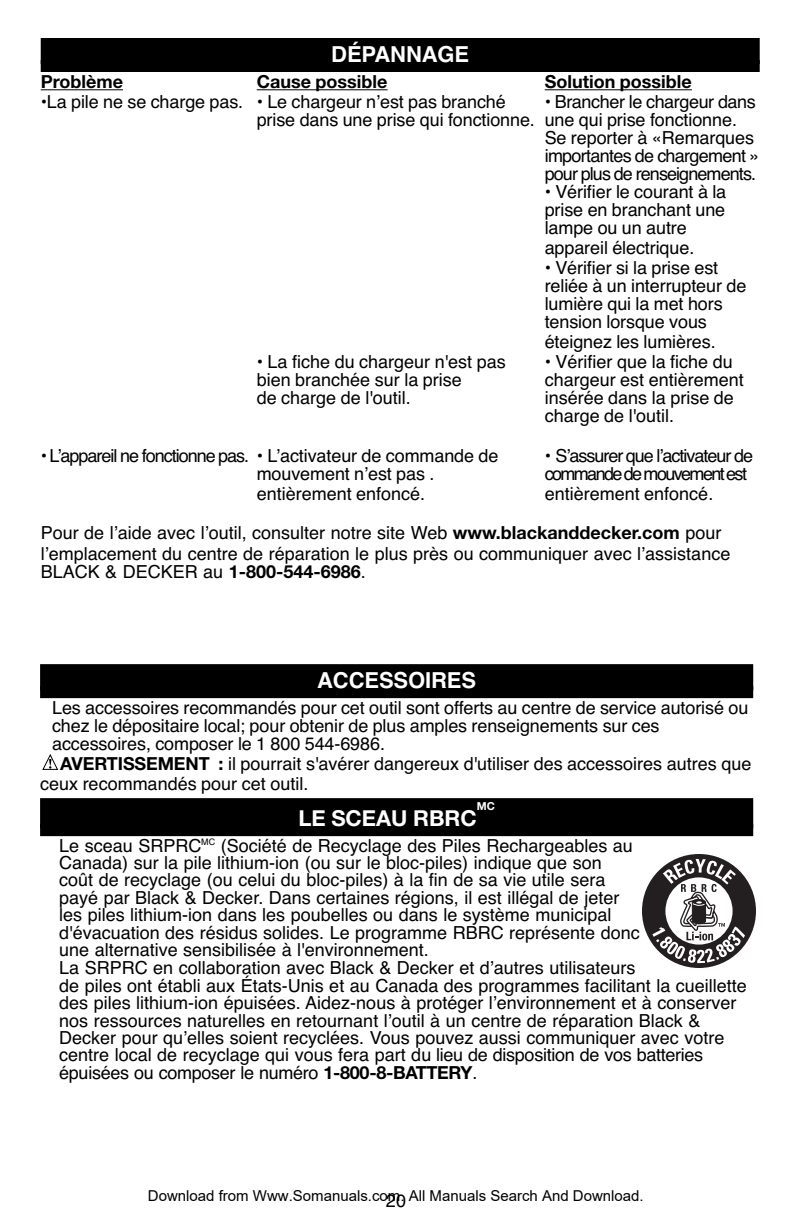
<style>
.page{position:relative;width:792px;height:1224px;background:#fff}
.page>*{position:absolute;margin:0;border:0;box-sizing:border-box;transform-origin:0 0}
.t1{font:22px "Helvetica Bold TT";letter-spacing:-.005em;color:#fff}
.t2{font:700 22px "Helvetica Neue";color:#fff}
.t3{font:18px/17.4px "Helvetica";color:#000}
.t4{font:18px "Helvetica";letter-spacing:-.055em;color:#000}
.t5{font:700 18px "Helvetica Neue";color:#000}
.t6{font:18px "Helvetica";letter-spacing:-.05em;color:#000}
.t7{font:18px "Helvetica";letter-spacing:-.04em;color:#000}
.t8{font:18px "Helvetica";letter-spacing:-.02em;color:#000}
.t9{font:18px "Helvetica";letter-spacing:-.09em;color:#000}
.t10{font:15px "Arial";color:#000}
.t11{font:700 11px "Helvetica Neue";color:#fff}
.s1{font-family:"Helvetica Neue";font-weight:700}
</style>
<div class="page">
<div style="left:40px;top:664px;width:713px;height:26px;background:#000"></div>
<div style="left:40px;top:686px;width:713px;height:12px;background:#000"></div>
<div style="left:40px;top:798px;width:713px;height:30px;background:#000"></div>
<div style="left:40px;top:824px;width:713px;height:12px;background:#000"></div>
<svg style="left:42px;top:754px;width:16px;height:16px"></svg>
<div style="left:41px;top:38px;width:719px;height:26px;background:#000"></div>
<div style="left:41px;top:60px;width:719px;height:12px;background:#000"></div>
<hr style="left:41px;top:89px;width:82px;height:1px;background:#000">
<hr style="left:257px;top:89px;width:131px;height:1px;background:#000">
<hr style="left:545px;top:89px;width:147px;height:1px;background:#000">
<div style="left:643px;top:855px;width:112px;height:112px;background:#231f20;border-radius:50%"></div>
<div style="left:642px;top:854px;width:114px;height:114px;border:3px solid #231f20;border-radius:50%"></div>
<svg style="left:652px;top:859px;width:93px;height:104px"></svg>
<p class="t1" style="left:331px;top:42px;width:139px">DÉPANNAGE</p>
<p class="t5" style="left:41px;top:70px;width:84px">Problème</p>
<p class="t5" style="left:257px;top:70px;width:132px">Cause possible</p>
<p class="t5" style="left:545px;top:70px;width:149px">Solution possible</p>
<p class="t3" style="left:41px;top:93px;width:467px">•La pile ne se charge pas. • Le chargeur nʼest pas branché</p>
<p class="t8" style="left:545px;top:91px;width:213px">• Brancher le chargeur dans</p>
<p class="t3" style="left:257px;top:111px;width:482px">prise dans une prise qui fonctionne. une qui prise fonctionne.</p>
<p class="t3" style="left:545px;top:129px;width:211px">Se reporter à «Remarques</p>
<p class="t7" style="left:545px;top:145px;width:216px">importantes de chargement »</p>
<p class="t6" style="left:545px;top:163px;width:213px">pour plus de renseignements.</p>
<p class="t3" style="left:545px;top:183px;width:183px;line-height:18px;text-align:justify">• Vérifier le courant à la prise en branchant une lampe ou un autre</p>
<p class="t3" style="left:545px;top:239px;width:151px">appareil électrique.</p>
<p class="t3" style="left:545px;top:259px;width:203px;line-height:18px">• Vérifier si la prise est reliée à un interrupteur de lumière qui la met hors tension lorsque vous</p>
<p class="t3" style="left:545px;top:333px;width:172px">éteignez les lumières.</p>
<p class="t3" style="left:257px;top:353px;width:251px">• La fiche du chargeur n'est pas</p>
<p class="t3" style="left:545px;top:353px;width:190px">• Vérifier que la fiche du</p>
<p class="t3" style="left:257px;top:371px;width:207px">bien branchée sur la prise</p>
<p class="t3" style="left:545px;top:371px;width:201px">chargeur est entièrement</p>
<p class="t3" style="left:257px;top:389px;width:156px">de charge de l'outil.</p>
<p class="t3" style="left:545px;top:389px;width:191px;line-height:18px">insérée dans la prise de charge de l'outil.</p>
<p class="t4" style="left:41px;top:445px;width:459px">• Lʼappareil ne fonctionne pas. • Lʼactivateur de commande de</p>
<p class="t4" style="left:545px;top:445px;width:210px">• Sʼassurer que lʼactivateur de</p>
<p class="t3" style="left:257px;top:465px;width:179px">mouvement nʼest pas .</p>
<p class="t9" style="left:545px;top:463px;width:204px">commande de mouvement est</p>
<p class="t3" style="left:257px;top:485px;width:170px">entièrement enfoncé.</p>
<p class="t3" style="left:41px;top:474px;width:682px;line-height:39.2px;text-indent:504px">entièrement enfoncé.<br>Pour de lʼaide avec lʼoutil, consulter notre site Web <span class="s1">www.blackanddecker.com</span> pour</p>
<p class="t3" style="left:41px;top:545px;width:691px;line-height:18px">lʼemplacement du centre de réparation le plus près ou communiquer avec lʼassistance<br>BLACK &amp; DECKER au <span class="s1">1-800-544-6986</span>.</p>
<p class="t1" style="left:317px;top:668px;width:160px">ACCESSOIRES</p>
<p class="t3" style="left:52px;top:699px;width:698px;line-height:18px">Les accessoires recommandés pour cet outil sont offerts au centre de service autorisé ou chez le dépositaire local; pour obtenir de plus amples renseignements sur ces accessoires, composer le 1 800 544-6986.</p>
<p class="t3" style="left:40px;top:754px;width:713px;line-height:20px;text-indent:20px"><span class="s1">AVERTISSEMENT :</span> il pourrait s'avérer dangereux d'utiliser des accessoires autres que ceux recommandés pour cet outil.</p>
<p class="t2" style="left:299px;top:805px;width:180px">LE SCEAU RBRC</p>
<p class="t11" style="left:477px;top:800px;width:20px">MC</p>
<p class="t3" style="left:59px;top:837px;width:689px">Le sceau SRPRC<sup>MC</sup> (Société de Recyclage des Piles Rechargeables au<br>Canada) sur la pile lithium-ion (ou sur le bloc-piles) indique que son<br>coût de recyclage (ou celui du bloc-piles) à la fin de sa vie utile sera<br>payé par Black &amp; Decker. Dans certaines régions, il est illégal de jeter<br>les piles lithium-ion dans les poubelles ou dans le système municipal<br>d'évacuation des résidus solides. Le programme RBRC représente donc<br>une alternative sensibilisée à l'environnement.<br>La SRPRC en collaboration avec Black &amp; Decker et dʼautres utilisateurs<br>de piles ont établi aux États-Unis et au Canada des programmes facilitant la cueillette des piles lithium-ion épuisées. Aidez-nous à protéger lʼenvironnement et à conserver nos ressources naturelles en retournant lʼoutil à un centre de réparation Black &amp; Decker pour quʼelles soient recyclées. Vous pouvez aussi communiquer avec votre centre local de recyclage qui vous fera part du lieu de disposition de vos batteries épuisées ou composer le numéro <span class="s1">1-800-8-BATTERY</span>.</p>
<p class="t10" style="left:148px;top:1187px;width:497px">Download from Www.Somanuals.com. All Manuals Search And Download.</p>
<p class="t3" style="left:386px;top:1192px;width:22px">20</p>
</div>
